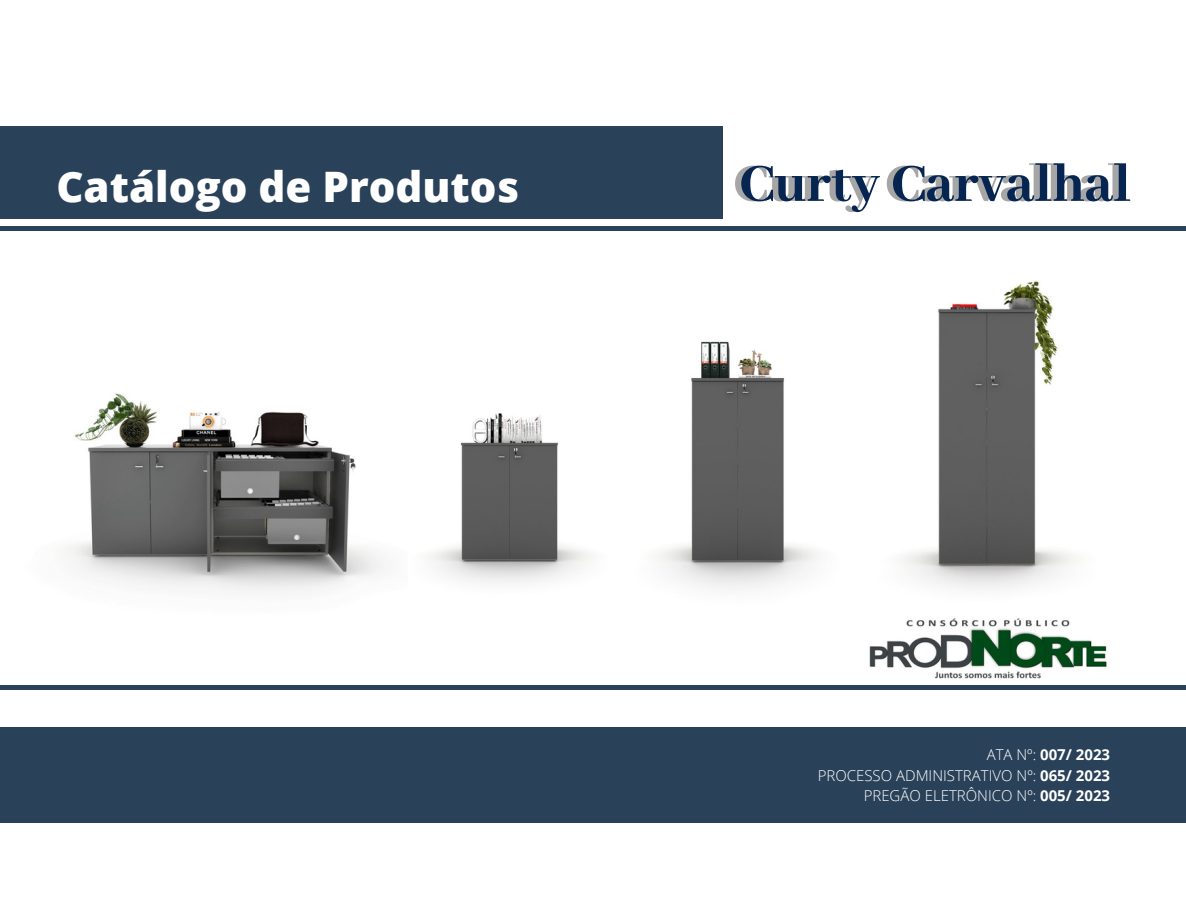
<style>
.page{position:relative;width:1186px;height:915px;background:#fff}
.page>*{position:absolute;margin:0;border:0;box-sizing:border-box;transform-origin:0 0}
.t1{font:800 59.1px "Abhaya Libre";color:#062550}
.t2{font:800 42px "Open Sans";color:#fff}
.t3{font:300 15px "Open Sans";color:#fff}
.t4{font:700 15px "Open Sans";color:#fff}
.s1{font-weight:300}
.s2{font-weight:700}
</style>
<div class="page">
<hr style="left:0;top:226px;width:1185px;height:4px;background:#294159">
<hr style="left:0;top:685px;width:1185px;height:4px;background:#294159">
<div style="left:0;top:727px;width:1185px;height:95px;background:#294159"></div>
<div style="left:0;top:126px;width:723px;height:92px;background:#294159"></div>
<img style="left:62px;top:393px;width:321px;height:199px">
<img style="left:656px;top:341px;width:162px;height:248px">
<img style="left:428px;top:413px;width:165px;height:171px">
<img style="left:903px;top:281px;width:175px;height:309px">
<img style="left:869px;top:618px;width:238px;height:61px">
<p class="t2" style="left:56px;top:157px;width:464px">Catálogo de Produtos</p>
<p class="t1" style="left:739px;top:151px;width:393px">Curty Carvalhal</p>
<p class="t4" style="left:987px;top:744px;width:125px"><span class="s1">ATA Nº:</span> 007/ 2023</p>
<p class="t3" style="left:818px;top:764px;width:294px">PROCESSO ADMINISTRATIVO Nº: <span class="s2">065/ 2023</span></p>
<p class="t3" style="left:864px;top:784px;width:248px">PREGÃO ELETRÔNICO Nº: <span class="s2">005/ 2023</span></p>
</div>
